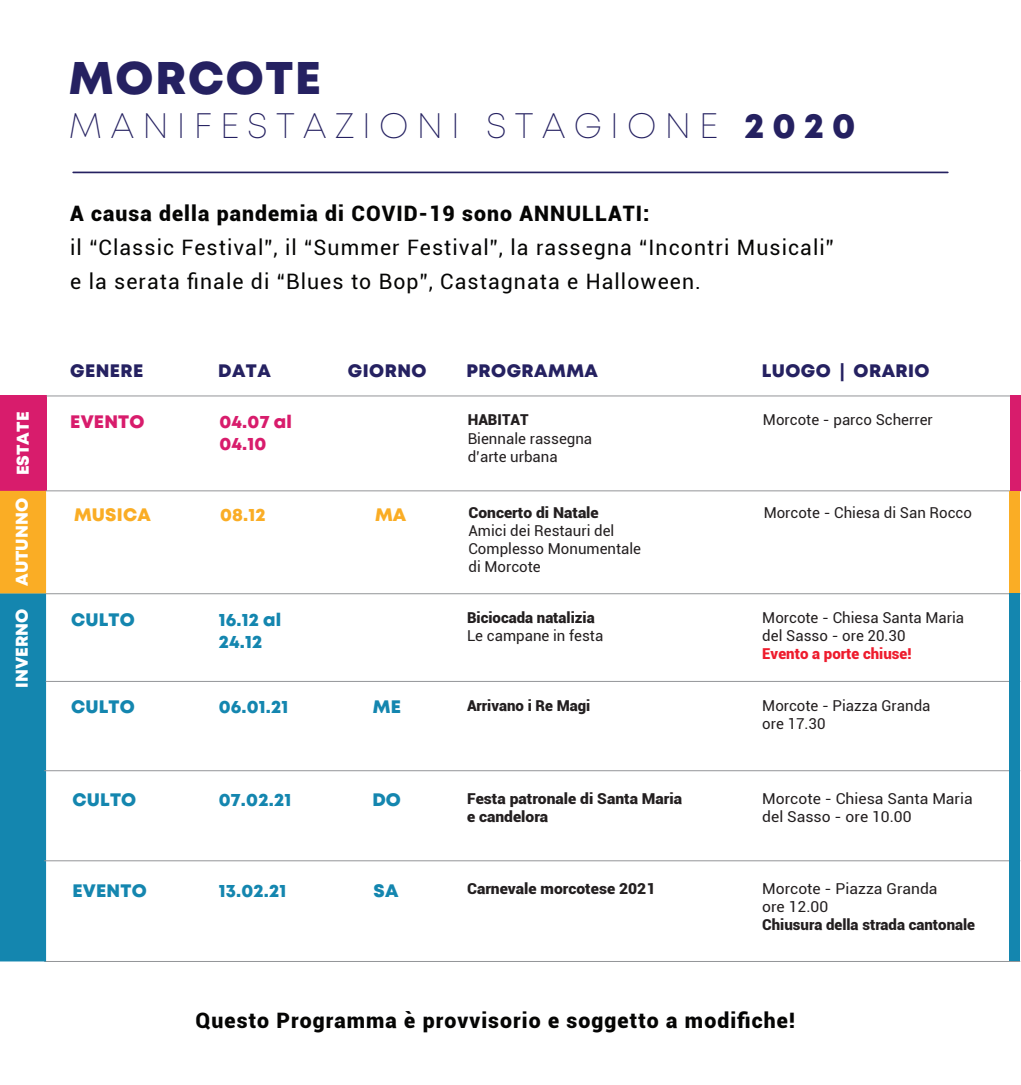
<style>
.page{position:relative;width:1021px;height:1085px;background:#fff}
.page>*{position:absolute;margin:0;border:0;box-sizing:border-box;transform-origin:0 0}
.t1{font:45.75px "Mont Heavy DEMO";letter-spacing:.04em;color:#252161}
.t2{font:35.4px "Mont Extra Light DEMO";letter-spacing:.23em;color:#252161}
.t3{font:21.3px/34px "Roboto";letter-spacing:.05em;color:#050504}
.t4{font:900 21.3px "Roboto";letter-spacing:.05em;color:#050504}
.t5{font:18px/21.6px "Mont Heavy DEMO";letter-spacing:.01em;color:#1486af}
.t6{font:18px "Mont Heavy DEMO";letter-spacing:.025em;color:#252161}
.t7{font:18px "Mont Heavy DEMO";letter-spacing:.01em;color:#d81c6c}
.t8{font:18px "Mont Heavy DEMO";letter-spacing:.01em;color:#faad25}
.t9{font:16.95px "Mont Heavy DEMO";color:#fff}
.t10{font:15px/18px "Roboto";color:#231f20}
.t11{font:900 15px/18px "Roboto";color:#231f20;scale:1.04 1}
.t12{font:15px/18px "Roboto";color:#231f20;scale:1.04 1}
.t13{font:900 15px "Roboto";color:#231f20}
.t14{font:900 15px "Roboto";color:#ee1c2d}
.s1{font-family:"Mont Heavy DEMO"}
.s2{font-family:"Swiss 721 BT";font-weight:900}
</style>
<div class="page">
<hr style="left:44px;top:960px;width:976px;height:1px;background:#939598">
<div style="left:0;top:395px;width:47px;height:96px;background:#d81c6c"></div>
<div style="left:0;top:491px;width:46px;height:102px;background:#faad25"></div>
<div style="left:0;top:593px;width:46px;height:368px;background:#1486af"></div>
<hr style="left:46px;top:395px;width:974px;height:1px;background:#939598">
<hr style="left:46px;top:681px;width:974px;height:1px;background:#939598">
<hr style="left:44px;top:770px;width:976px;height:1px;background:#939598">
<hr style="left:44px;top:860px;width:976px;height:1px;background:#939598">
<hr style="left:46px;top:593px;width:974px;height:1px;background:#939598">
<hr style="left:46px;top:490px;width:974px;height:1px;background:#939598">
<div style="left:1010px;top:395px;width:10px;height:96px;background:#d81c6c"></div>
<div style="left:1009px;top:491px;width:11px;height:102px;background:#faad25"></div>
<div style="left:1009px;top:593px;width:11px;height:368px;background:#1486af"></div>
<hr style="left:73px;top:171px;width:874px;height:2px;background:#252161">
<p class="t9" style="left:13px;top:475px;width:65px;rotate:-90deg">ESTATE</p>
<p class="t9" style="left:12px;top:586px;width:89px;rotate:-90deg">AUTUNNO</p>
<p class="t9" style="left:12px;top:687px;width:81px;rotate:-90deg">INVERNO</p>
<h1 class="t1" style="left:69px;top:51px;width:254px">MORCOTE</h1>
<h2 class="t2" style="left:69px;top:106px;width:788px">MANIFESTAZIONI STAGIONE <span class="s1">2020</span></h2>
<h3 class="t4" style="left:70px;top:199px;width:581px">A causa della pandemia di COVID-19 sono ANNULLATI:</h3>
<h3 class="t3" style="left:70px;top:230px;width:765px">il “Classic Festival”, il “Summer Festival”, la rassegna “Incontri Musicali” e la serata finale di “Blues to Bop”, Castagnata e Halloween.</h3>
<p class="t6" style="left:70px;top:360px;width:75px">GENERE</p>
<p class="t6" style="left:218px;top:360px;width:54px">DATA</p>
<p class="t6" style="left:348px;top:360px;width:80px">GIORNO</p>
<p class="t6" style="left:466px;top:360px;width:133px">PROGRAMMA</p>
<p class="t6" style="left:761px;top:360px;width:169px">LUOGO <span class="s2">|</span> ORARIO</p>
<p class="t7" style="left:219px;top:411px;width:74px">04.07 al</p>
<p class="t10" style="left:763px;top:410px;width:171px">Morcote - parco Scherrer</p>
<p class="t7" style="left:219px;top:433px;width:49px">04.10</p>
<p class="t7" style="left:70px;top:411px;width:76px">EVENTO</p>
<p class="t13" style="left:468px;top:409px;width:62px">HABITAT</p>
<p class="t10" style="left:468px;top:428px;width:126px">Biennale rassegna d’arte urbana</p>
<p class="t8" style="left:74px;top:504px;width:78px">MUSICA</p>
<p class="t8" style="left:220px;top:504px;width:47px">08.12</p>
<p class="t8" style="left:375px;top:504px;width:33px">MA</p>
<p class="t11" style="left:468px;top:503px;width:127px">Concerto di Natale</p>
<p class="t10" style="left:468px;top:521px;width:174px">Amici dei Restauri del<br>Complesso Monumentale di Morcote</p>
<p class="t5" style="left:71px;top:609px;width:65px">CULTO</p>
<p class="t5" style="left:219px;top:609px;width:64px">16.12 al<br>24.12</p>
<p class="t13" style="left:467px;top:607px;width:129px">Biciocada natalizia</p>
<p class="t10" style="left:467px;top:626px;width:138px">Le campane in festa</p>
<p class="t10" style="left:763px;top:503px;width:210px">Morcote - Chiesa di San Rocco</p>
<p class="t10" style="left:762px;top:608px;width:203px">Morcote - Chiesa Santa Maria del Sasso - ore 20.30</p>
<p class="t14" style="left:762px;top:643px;width:151px">Evento a porte chiuse!</p>
<p class="t5" style="left:71px;top:697px;width:65px">CULTO</p>
<p class="t5" style="left:219px;top:697px;width:71px">06.01.21</p>
<p class="t5" style="left:373px;top:697px;width:30px">ME</p>
<p class="t13" style="left:467px;top:694px;width:125px">Arrivano i Re Magi</p>
<p class="t10" style="left:762px;top:695px;width:170px">Morcote - Piazza Granda ore 17.30</p>
<p class="t5" style="left:73px;top:789px;width:65px">CULTO</p>
<p class="t5" style="left:219px;top:789px;width:74px">07.02.21</p>
<p class="t5" style="left:372px;top:789px;width:30px">DO</p>
<p class="t11" style="left:467px;top:788px;width:208px">Festa patronale di Santa Maria e candelora</p>
<p class="t12" style="left:762px;top:788px;width:204px">Morcote - Chiesa Santa Maria del Sasso - ore 10.00</p>
<p class="t5" style="left:73px;top:880px;width:76px">EVENTO</p>
<p class="t5" style="left:219px;top:880px;width:69px">13.02.21</p>
<p class="t5" style="left:373px;top:880px;width:26px">SA</p>
<p class="t11" style="left:467px;top:878px;width:183px">Carnevale morcotese 2021</p>
<p class="t12" style="left:762px;top:878px;width:170px">Morcote - Piazza Granda ore 12.00</p>
<p class="t13" style="left:762px;top:913px;width:214px">Chiusura della strada cantonale</p>
<h3 class="t4" style="left:195px;top:1005px;width:601px">Questo Programma è provvisorio e soggetto a modifiche!</h3>
</div>
